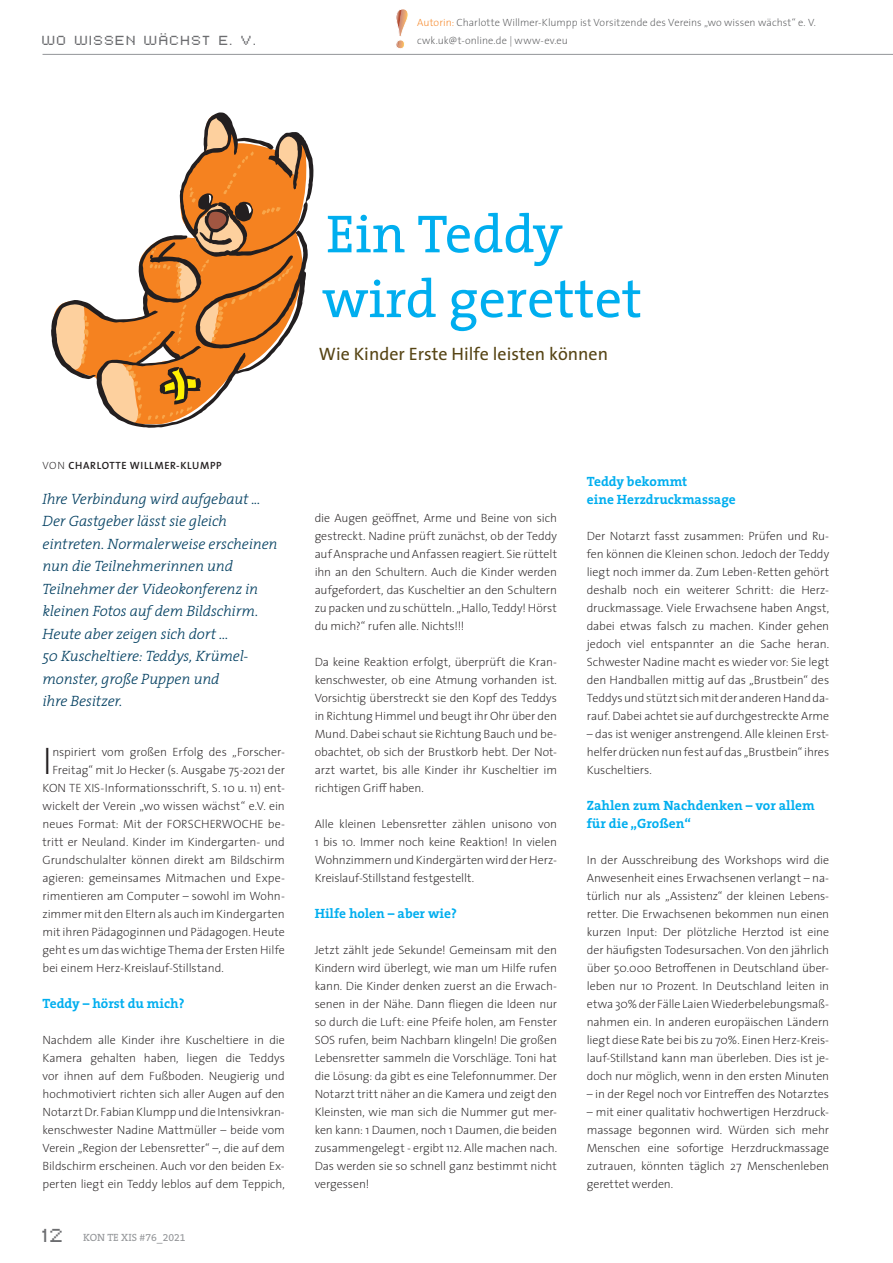
<style>
.page{position:relative;width:893px;height:1263px;background:#fff}
.page>*{position:absolute;margin:0;border:0;box-sizing:border-box;transform-origin:0 0}
.t1{font:54px/64.8px "The Serif";color:#00aeef}
.t2{font:200 38.7px "The Sans";color:#231f20}
.t3{font:18px "The Sans";color:#564414}
.t4{font:italic 300 15px/22.5px "The Serif";letter-spacing:-.01em;color:#003e60}
.t5{font:15px "Pixel FJ8 pt 1 Normal";color:#6c6d70}
.t6{font:700 13.5px/18px "The Serif";color:#00aeef}
.t7{font:200 12px/18px "The Sans";letter-spacing:-.005em;color:#231f20;text-align:justify}
.t8{font:200 10.5px "The Sans";letter-spacing:.005em;color:#57585a}
.t9{font:600 10.5px "The Sans";letter-spacing:.065em;color:#231f20}
.t10{font:10.5px "Pixel FJ8 pt 1 Normal";letter-spacing:.16em;color:#6c6d70}
.t11{font:10.5px "The Serif B W5 Plain";color:#939598}
.s1{color:#f58220}
.s2{font-weight:200}
</style>
<div class="page">
<hr style="left:43px;top:54px;width:850px;height:1px;background:#939598">
<svg style="left:396px;top:9px;width:12px;height:40px"></svg>
<svg style="left:51px;top:112px;width:263px;height:316px"></svg>
<p class="t8" style="left:417px;top:17px;width:400px"><span class="s1">Autorin:</span> Charlotte Willmer-Klumpp ist Vorsitzende des Vereins „wo wissen wächst“ e. V.</p>
<p class="t10" style="left:43px;top:32px;width:215px">WO WISSEN WÄCHST E. V.</p>
<p class="t8" style="left:417px;top:35px;width:152px">cwk.uk@t-online.de | www-ev.eu</p>
<h1 class="t1" style="left:322px;top:200px;width:322px">Ein Teddy wird gerettet</h1>
<h3 class="t3" style="left:319px;top:339px;width:291px">Wie Kinder Erste Hilfe leisten können</h3>
<p class="t9" style="left:43px;top:456px;width:181px"><span class="s2">VON</span> CHARLOTTE WILLMER-KLUMPP</p>
<p class="t4" style="left:43px;top:487px;width:237px">Ihre Verbindung wird aufgebaut ...<br>Der Gastgeber lässt sie gleich eintreten. Normalerweise erscheinen nun die Teilnehmerinnen und<br>Teilnehmer der Videokonferenz in kleinen Fotos auf dem Bildschirm.<br>Heute aber zeigen sich dort ...<br>50 Kuscheltiere: Teddys, Krümel&shy;monster, große Puppen und<br>ihre Besitzer.</p>
<h2 class="t2" style="left:43px;top:740px;width:11px">I</h2>
<p class="t7" style="left:52px;top:743px;width:234px">nspiriert vom großen Erfolg des „Forscher-</p>
<p class="t7" style="left:52px;top:761px;width:234px">Freitag“ mit Jo Hecker (s. Ausgabe 75-2021 der</p>
<p class="t7" style="left:43px;top:779px;width:244px">KON TE XIS-Informationsschrift, S. 10 u. 11) ent-</p>
<p class="t7" style="left:43px;top:797px;width:244px">wickelt der Verein „wo wissen wächst“ e.V. ein</p>
<p class="t7" style="left:43px;top:815px;width:244px">neues Format: Mit der FORSCHERWOCHE be-</p>
<p class="t7" style="left:43px;top:833px;width:244px">tritt er Neuland. Kinder im Kindergarten- und</p>
<p class="t7" style="left:43px;top:851px;width:244px">Grundschulalter können direkt am Bildschirm</p>
<p class="t7" style="left:43px;top:869px;width:244px">agieren: gemeinsames Mitmachen und Expe-</p>
<p class="t7" style="left:43px;top:887px;width:244px">rimentieren am Computer – sowohl im Wohn-</p>
<p class="t7" style="left:43px;top:905px;width:244px">zimmer mit den Eltern als auch im Kindergarten</p>
<p class="t7" style="left:43px;top:923px;width:244px">mit ihren Pädagoginnen und Pädagogen. Heute</p>
<p class="t7" style="left:43px;top:941px;width:244px">geht es um das wichtige Thema der Ersten Hilfe</p>
<p class="t7" style="left:43px;top:959px;width:183px">bei einem Herz-Kreislauf-Stillstand.</p>
<p class="t6" style="left:43px;top:994px;width:144px">Teddy – hörst du mich?</p>
<p class="t7" style="left:43px;top:1031px;width:244px">Nachdem alle Kinder ihre Kuscheltiere in die Kamera gehalten haben, liegen die Teddys vor ihnen auf dem Fußboden. Neugierig und hochmotiviert richten sich aller Augen auf den Notarzt Dr. Fabian Klumpp und die Intensivkran&shy;kenschwester Nadine Mattmüller – beide vom Verein „Region der Lebensretter“ –, die auf dem Bildschirm erscheinen. Auch vor den beiden Ex&shy;perten liegt ein Teddy leblos auf dem Teppich,</p>
<p class="t5" style="left:43px;top:1223px;width:23px">12</p>
<p class="t11" style="left:83px;top:1231px;width:104px">KON TE XIS #76_2021</p>
<p class="t7" style="left:315px;top:509px;width:244px">die Augen geöffnet, Arme und Beine von sich gestreckt. Nadine prüft zunächst, ob der Teddy auf Ansprache und Anfassen reagiert. Sie rüttelt ihn an den Schultern. Auch die Kinder werden aufgefordert, das Kuscheltier an den Schultern zu packen und zu schütteln. „Hallo, Teddy! Hörst du mich?“ rufen alle. Nichts!!!</p>
<p class="t7" style="left:315px;top:653px;width:244px">Da keine Reaktion erfolgt, überprüft die Kran&shy;kenschwester, ob eine Atmung vorhanden ist.<br>Vorsichtig überstreckt sie den Kopf des Teddys in Richtung Himmel und beugt ihr Ohr über den Mund. Dabei schaut sie Richtung Bauch und be&shy;obachtet, ob sich der Brustkorb hebt. Der Not&shy;arzt wartet, bis alle Kinder ihr Kuscheltier im richtigen Griff haben.</p>
<p class="t7" style="left:315px;top:815px;width:244px">Alle kleinen Lebensretter zählen unisono von 1 bis 10. Immer noch keine Reaktion! In vielen Wohnzimmern und Kindergärten wird der Herz-Kreislauf-Stillstand festgestellt.</p>
<p class="t6" style="left:315px;top:904px;width:144px">Hilfe holen – aber wie?</p>
<p class="t7" style="left:315px;top:941px;width:244px">Jetzt zählt jede Sekunde! Gemeinsam mit den Kindern wird überlegt, wie man um Hilfe rufen kann. Die Kinder denken zuerst an die Erwach&shy;senen in der Nähe. Dann fliegen die Ideen nur so durch die Luft: eine Pfeife holen, am Fenster SOS rufen, beim Nachbarn klingeln! Die großen Lebensretter sammeln die Vorschläge. Toni hat die Lösung: da gibt es eine Telefonnummer. Der Notarzt tritt näher an die Kamera und zeigt den Kleinsten, wie man sich die Nummer gut mer&shy;ken kann: 1 Daumen, noch 1 Daumen, die beiden zusammengelegt - ergibt 112. Alle machen nach.<br>Das werden sie so schnell ganz bestimmt nicht vergessen!</p>
<p class="t6" style="left:587px;top:472px;width:151px">Teddy bekommt<br>eine Herzdruckmassage</p>
<p class="t7" style="left:587px;top:527px;width:244px">Der Notarzt fasst zusammen: Prüfen und Ru&shy;fen können die Kleinen schon. Jedoch der Teddy liegt noch immer da. Zum Leben-Retten gehört deshalb noch ein weiterer Schritt: die Herz&shy;druckmassage. Viele Erwachsene haben Angst, dabei etwas falsch zu machen. Kinder gehen jedoch viel entspannter an die Sache heran.<br>Schwester Nadine macht es wieder vor: Sie legt den Handballen mittig auf das „Brustbein“ des Teddys und stützt sich mit der anderen Hand da&shy;rauf. Dabei achtet sie auf durchgestreckte Arme</p>
<p class="t7" style="left:587px;top:725px;width:244px">– das ist weniger anstrengend. Alle kleinen Erst&shy;helfer drücken nun fest auf das „Brustbein“ ihres Kuscheltiers.</p>
<p class="t6" style="left:587px;top:796px;width:229px">Zahlen zum Nachdenken – vor allem für die „Großen“</p>
<p class="t7" style="left:587px;top:851px;width:244px">In der Ausschreibung des Workshops wird die Anwesenheit eines Erwachsenen verlangt – na&shy;türlich nur als „Assistenz“ der kleinen Lebens&shy;retter. Die Erwachsenen bekommen nun einen kurzen Input: Der plötzliche Herztod ist eine der häufigsten Todesursachen. Von den jährlich über 50.000 Betroffenen in Deutschland über&shy;leben nur 10 Prozent. In Deutschland leiten in etwa 30% der Fälle Laien Wiederbelebungsmaß&shy;nahmen ein. In anderen europäischen Ländern liegt diese Rate bei bis zu 70%. Einen Herz-Kreis&shy;lauf-Stillstand kann man überleben. Dies ist je&shy;doch nur möglich, wenn in den ersten Minuten</p>
<p class="t7" style="left:587px;top:1085px;width:244px">– in der Regel noch vor Eintreffen des Notarztes</p>
<p class="t7" style="left:587px;top:1103px;width:244px">– mit einer qualitativ hochwertigen Herzdruck&shy;massage begonnen wird. Würden sich mehr Menschen eine sofortige Herzdruckmassage zutrauen, könnten täglich 27 Menschenleben gerettet werden.</p>
</div>
